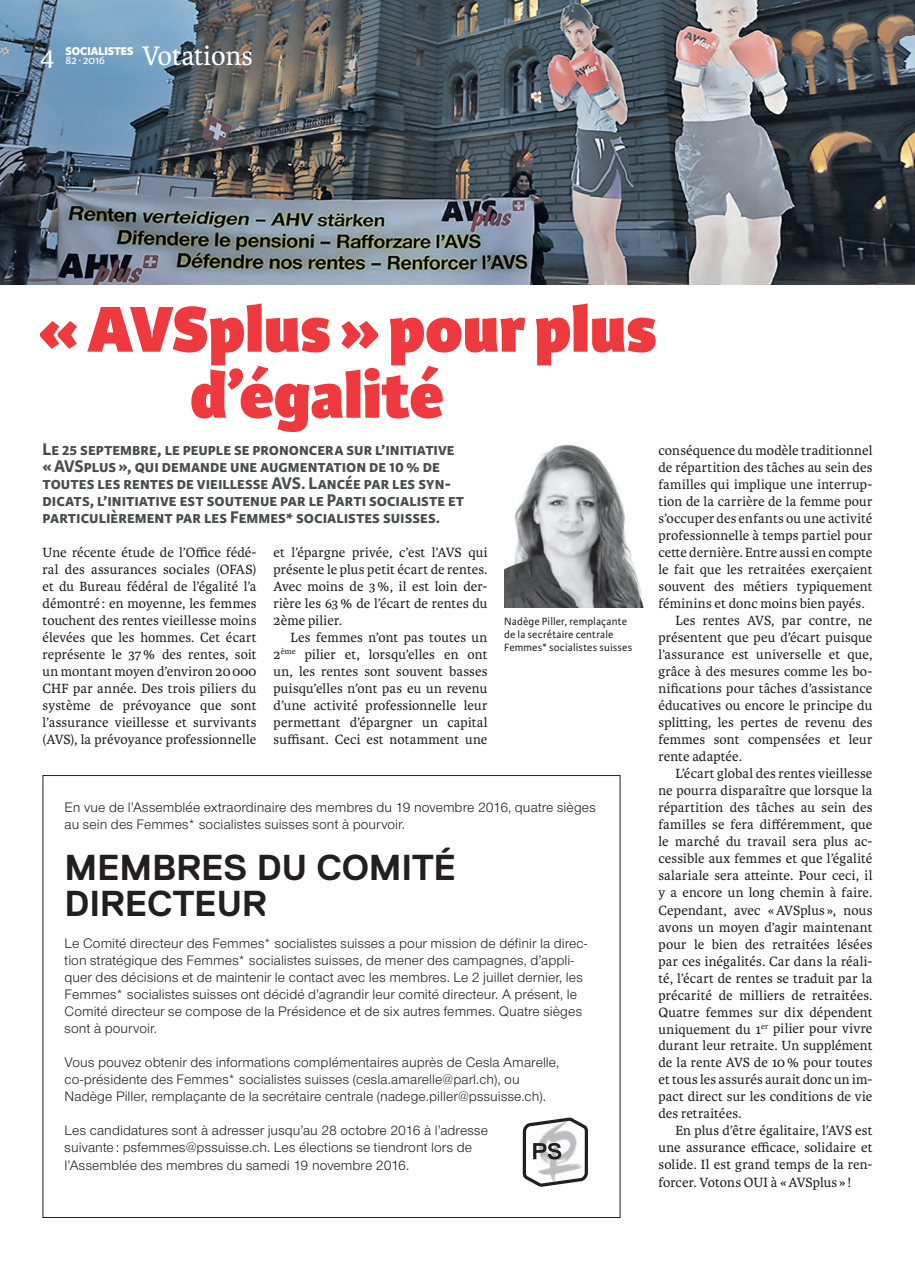
<style>
.page{position:relative;width:915px;height:1263px;background:#fff}
.page>*{position:absolute;margin:0;border:0;box-sizing:border-box;transform-origin:0 0}
.t1{font:800 69px/66px "Karmina Sans";color:#ee3a3e}
.t2{font:700 36px/36px "Replica";letter-spacing:-.005em;color:#231f20}
.t3{font:28.5px "Karmina";color:#fff}
.t4{font:700 18px/17px "Karmina Sans";color:#4b4c4d}
.t5{font:14.25px/17px "Karmina";letter-spacing:.01em;color:#231f20;text-align:justify}
.t6{font:14.25px/17px "Nimbus San Nov";letter-spacing:.005em;color:#231f20}
.t7{font:800 12px "Karmina Sans";color:#fff}
.t8{font:12px "Karmina Sans";letter-spacing:-.025em;color:#fff}
.t9{font:11.25px/12.8px "Karmina Sans";letter-spacing:.01em;color:#231f20}
</style>
<div class="page">
<img style="left:0;top:0;width:914px;height:285px">
<svg style="left:522px;top:1117px;width:66px;height:70px"></svg>
<img style="left:504px;top:445px;width:139px;height:162px">
<p class="t8" style="left:65px;top:54px;width:41px">82 ∙ 2016</p>
<h3 class="t3" style="left:142px;top:39px;width:112px">Votations</h3>
<h3 class="t3" style="left:40px;top:39px;width:16px">4</h3>
<p class="t7" style="left:65px;top:44px;width:69px">SOCIALISTES</p>
<h1 class="t1" style="left:190px;top:299px;width:468px;text-indent:-152px">«AVSplus» pour plus d’égalité</h1>
<p class="t4" style="left:43px;top:441px;width:423px">Le 25 septembre, le peuple se prononcera sur l’initiative «AVSplus», qui demande une augmentation de 10% de toutes les rentes de vieillesse AVS. Lancée par les syn&shy;dicats, l’initiative est soutenue par le Parti socialiste et particulièrement par les Femmes* socialistes suisses.</p>
<p class="t5" style="left:43px;top:544px;width:215px">Une récente étude de l’Office fédé&shy;ral des assurances sociales (OFAS) et du Bureau fédéral de l’égalité l’a démontré : en moyenne, les femmes touchent des rentes vieillesse moins élevées que les hommes. Cet écart représente le 37% des rentes, soit un montant moyen d’environ 20000<br>CHF par année. Des trois piliers du système de prévoyance que sont l’assurance vieillesse et survivants (AVS), la prévoyance professionnelle</p>
<p class="t5" style="left:273px;top:544px;width:215px">et l’épargne privée, c’est l’AVS qui présente le plus petit écart de rentes.<br>Avec moins de 3%, il est loin der&shy;rière les 63% de l’écart de rentes du 2ème pilier.</p>
<p class="t5" style="left:273px;top:629px;width:215px;text-indent:17px">Les femmes n’ont pas toutes un 2<sup>ème</sup> pilier et, lorsqu’elles en ont un, les rentes sont souvent basses puisqu’elles n’ont pas eu un revenu d’une activité professionnelle leur permettant d’épargner un capital suffisant. Ceci est notamment une</p>
<p class="t9" style="left:504px;top:615px;width:129px">Nadège Piller, remplaçante de la secrétaire centrale<br>Femmes* socialistes suisses</p>
<p class="t6" style="left:65px;top:799px;width:532px">En vue de l’Assemblée extraordinaire des membres du 19 novembre 2016, quatre sièges au sein des Femmes* socialistes suisses sont à pourvoir.</p>
<h2 class="t2" style="left:65px;top:850px;width:393px">MEMBRES DU COMITÉ<br>DIRECTEUR</h2>
<p class="t6" style="left:65px;top:935px;width:524px">Le Comité directeur des Femmes* socialistes suisses a pour mission de définir la direc&shy;tion stratégique des Femmes* socialistes suisses, de mener des campagnes, d’appli&shy;quer des décisions et de maintenir le contact avec les membres. Le 2 juillet dernier, les Femmes* socialistes suisses ont décidé d’agrandir leur comité directeur. A présent, le Comité directeur se compose de la Présidence et de six autres femmes. Quatre sièges sont à pourvoir.</p>
<p class="t6" style="left:65px;top:1054px;width:496px">Vous pouvez obtenir des informations complémentaires auprès de Cesla Amarelle, co-présidente des Femmes* socialistes suisses (cesla.amarelle@parl.ch), ou<br>Nadège Piller, remplaçante de la secrétaire centrale (nadege.piller@pssuisse.ch).</p>
<p class="t6" style="left:65px;top:1122px;width:425px">Les candidatures sont à adresser jusqu’au 28 octobre 2016 à l’adresse suivante: psfemmes@pssuisse.ch. Les élections se tiendront lors de l’Assemblée des membres du samedi 19 novembre 2016.</p>
<p class="t5" style="left:658px;top:442px;width:215px">conséquence du modèle traditionnel</p>
<p class="t5" style="left:658px;top:459px;width:215px">de répartition des tâches au sein des</p>
<p class="t5" style="left:658px;top:476px;width:215px">familles qui implique une interrup-</p>
<p class="t5" style="left:658px;top:493px;width:215px">tion de la carrière de la femme pour</p>
<p class="t5" style="left:658px;top:510px;width:215px">s’occuper des enfants ou une activité</p>
<p class="t5" style="left:658px;top:527px;width:215px">professionnelle à temps partiel pour</p>
<p class="t5" style="left:658px;top:544px;width:215px">cette dernière. Entre aussi en compte</p>
<p class="t5" style="left:658px;top:561px;width:215px">le fait que les retraitées exerçaient</p>
<p class="t5" style="left:658px;top:578px;width:215px">souvent des métiers typiquement</p>
<p class="t5" style="left:658px;top:595px;width:207px">féminins et donc moins bien payés.</p>
<p class="t5" style="left:675px;top:612px;width:198px">Les rentes AVS, par contre, ne</p>
<p class="t5" style="left:658px;top:629px;width:215px">présentent que peu d’écart puisque</p>
<p class="t5" style="left:658px;top:646px;width:215px">l’assurance est universelle et que,</p>
<p class="t5" style="left:658px;top:663px;width:215px">grâce à des mesures comme les bo-</p>
<p class="t5" style="left:658px;top:680px;width:215px">nifications pour tâches d’assistance</p>
<p class="t5" style="left:658px;top:697px;width:215px">éducatives ou encore le principe du</p>
<p class="t5" style="left:658px;top:714px;width:215px">splitting, les pertes de revenu des</p>
<p class="t5" style="left:658px;top:731px;width:215px">femmes sont compensées et leur</p>
<p class="t5" style="left:658px;top:748px;width:85px">rente adaptée.</p>
<p class="t5" style="left:675px;top:765px;width:198px">L’écart global des rentes vieillesse</p>
<p class="t5" style="left:658px;top:782px;width:215px">ne pourra disparaître que lorsque la</p>
<p class="t5" style="left:658px;top:799px;width:215px">répartition des tâches au sein des</p>
<p class="t5" style="left:658px;top:816px;width:215px">familles se fera différemment, que</p>
<p class="t5" style="left:658px;top:833px;width:215px">le marché du travail sera plus ac-</p>
<p class="t5" style="left:658px;top:850px;width:215px">cessible aux femmes et que l’égalité</p>
<p class="t5" style="left:658px;top:867px;width:215px">salariale sera atteinte. Pour ceci, il</p>
<p class="t5" style="left:658px;top:884px;width:215px">y a encore un long chemin à faire.</p>
<p class="t5" style="left:658px;top:901px;width:215px">Cependant, avec «AVSplus », nous</p>
<p class="t5" style="left:658px;top:919px;width:215px">avons un moyen d’agir maintenant</p>
<p class="t5" style="left:658px;top:936px;width:215px">pour le bien des retraitées lésées</p>
<p class="t5" style="left:658px;top:953px;width:215px">par ces inégalités. Car dans la réali-</p>
<p class="t5" style="left:658px;top:970px;width:215px">té, l’écart de rentes se traduit par la</p>
<p class="t5" style="left:658px;top:987px;width:215px">précarité de milliers de retraitées.</p>
<p class="t5" style="left:658px;top:1004px;width:215px">Quatre femmes sur dix dépendent</p>
<p class="t5" style="left:658px;top:1020px;width:215px">uniquement du 1<sup>er</sup> pilier pour vivre</p>
<p class="t5" style="left:658px;top:1037px;width:215px">durant leur retraite. Un supplément</p>
<p class="t5" style="left:658px;top:1054px;width:215px">de la rente AVS de 10% pour toutes</p>
<p class="t5" style="left:658px;top:1071px;width:215px">et tous les assurés aurait donc un im-</p>
<p class="t5" style="left:658px;top:1088px;width:215px">pact direct sur les conditions de vie</p>
<p class="t5" style="left:658px;top:1105px;width:84px">des retraitées.</p>
<p class="t5" style="left:675px;top:1122px;width:198px">En plus d’être égalitaire, l’AVS est</p>
<p class="t5" style="left:658px;top:1139px;width:215px">une assurance efficace, solidaire et</p>
<p class="t5" style="left:658px;top:1156px;width:215px">solide. Il est grand temps de la ren-</p>
<p class="t5" style="left:658px;top:1173px;width:194px">forcer. Votons OUI à «AVSplus » !</p>
</div>
